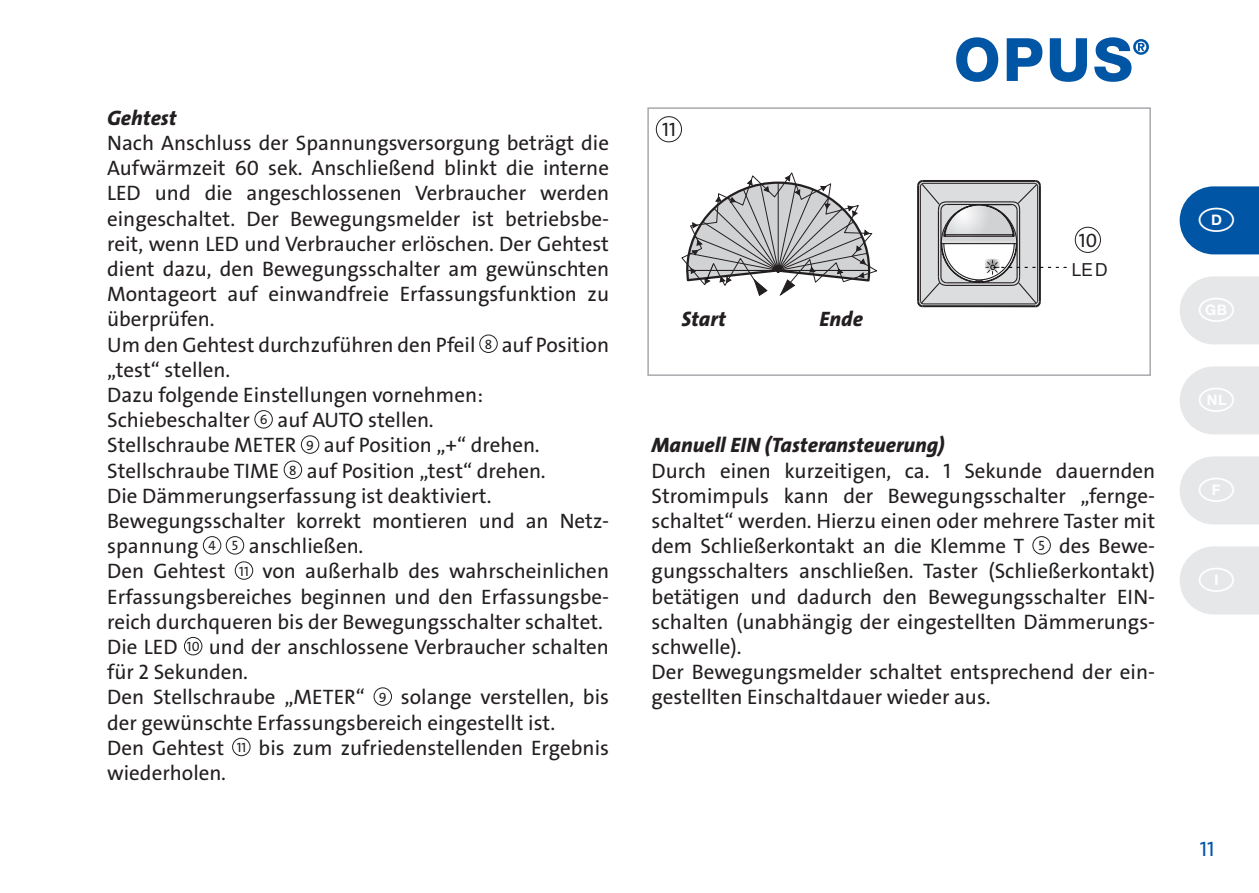
<style>
.page{position:relative;width:1259px;height:893px;background:#fff}
.page>*{position:absolute;margin:0;border:0;box-sizing:border-box;transform-origin:0 0}
.t1{font:21px/25.2px "The Sans LP5 Plain";color:#231f20}
.t2{font:21px "The Sans LP8 Ex Bld IT";color:#231f20}
.t3{font:21px "The Sans LP5 Plain";color:#0155a5}
.t4{font:19.5px "The Sans LP5 Plain";color:#231f20}
.t5{font:18px "Arial";color:#231f20}
.s1{font-size:13.5px}
</style>
<div class="page">
<svg style="left:956px;top:37px;width:193px;height:45px"></svg>
<div style="left:479px;top:335px;width:18px;height:18px;border:1px solid #231f20;border-radius:50%"></div>
<div style="left:255px;top:410px;width:18px;height:18px;border:1px solid #231f20;border-radius:50%"></div>
<div style="left:301px;top:436px;width:18px;height:18px;border:1px solid #231f20;border-radius:50%"></div>
<div style="left:284px;top:461px;width:18px;height:18px;border:1px solid #231f20;border-radius:50%"></div>
<div style="left:203px;top:536px;width:18px;height:18px;border:1px solid #231f20;border-radius:50%"></div>
<div style="left:226px;top:536px;width:18px;height:18px;border:1px solid #231f20;border-radius:50%"></div>
<div style="left:235px;top:562px;width:18px;height:18px;border:1px solid #231f20;border-radius:50%"></div>
<div style="left:184px;top:637px;width:18px;height:18px;border:1px solid #231f20;border-radius:50%"></div>
<div style="left:374px;top:688px;width:18px;height:18px;border:1px solid #231f20;border-radius:50%"></div>
<div style="left:232px;top:738px;width:18px;height:18px;border:1px solid #231f20;border-radius:50%"></div>
<svg style="left:917px;top:180px;width:149px;height:128px"></svg>
<svg style="left:681px;top:172px;width:196px;height:124px"></svg>
<div style="left:647px;top:107px;width:504px;height:269px;border:2px solid #a8a9ad"></div>
<div style="left:656px;top:116px;width:26px;height:26px;border:1px solid #231f20;border-radius:50%"></div>
<div style="left:1075px;top:227px;width:25px;height:26px;border:1px solid #231f20;border-radius:50%"></div>
<div style="left:1032px;top:536px;width:18px;height:18px;border:1px solid #231f20;border-radius:50%"></div>
<svg style="left:1179px;top:186px;width:80px;height:68px;background:#1b66ae"></svg>
<svg style="left:1180px;top:276px;width:79px;height:68px;background:#e8e9eb"></svg>
<svg style="left:1180px;top:366px;width:79px;height:68px;background:#e8e9eb"></svg>
<svg style="left:1180px;top:456px;width:79px;height:68px;background:#e8e9eb"></svg>
<svg style="left:1180px;top:546px;width:79px;height:68px;background:#e8e9eb"></svg>
<p class="t2" style="left:107px;top:104px;width:71px">Gehtest</p>
<p class="t1" style="left:107px;top:130px;width:503px">Nach Anschluss der Spannungsversorgung beträgt die Aufwärmzeit 60 sek. Anschließend blinkt die interne LED und die angeschlossenen Verbraucher werden eingeschaltet. Der Bewegungsmelder ist betriebsbe&shy;reit, wenn LED und Verbraucher erlöschen. Der Gehtest dient dazu, den Bewegungsschalter am gewünschten Montageort auf einwandfreie Erfassungsfunktion zu überprüfen.<br>Um den Gehtest durchzuführen den Pfeil <span class="s1">8</span> auf Position „test“ stellen.<br>Dazu folgende Einstellungen vornehmen:<br>Schiebeschalter <span class="s1">6</span> auf AUTO stellen.<br>Stellschraube METER <span class="s1">9</span> auf Position „+“ drehen.<br>Stellschraube TIME <span class="s1">8</span> auf Position „test“ drehen.<br>Die Dämmerungserfassung ist deaktiviert.<br>Bewegungsschalter korrekt montieren und an Netz&shy;spannung <span class="s1">4 5</span> anschließen.<br>Den Gehtest <span class="s1">11</span> von außerhalb des wahrscheinlichen Erfassungsbereiches beginnen und den Erfassungsbe&shy;reich durchqueren bis der Bewegungsschalter schaltet.<br>Die LED <span class="s1">10</span> und der anschlossene Verbraucher schalten für 2 Sekunden.<br>Den Stellschraube „METER“ <span class="s1">9</span> solange verstellen, bis der gewünschte Erfassungsbereich eingestellt ist.<br>Den Gehtest <span class="s1">11</span> bis zum zufriedenstellenden Ergebnis wiederholen.</p>
<p class="t4" style="left:662px;top:117px;width:15px">11</p>
<p class="t2" style="left:681px;top:306px;width:46px">Start</p>
<p class="t2" style="left:819px;top:306px;width:45px">Ende</p>
<p class="t4" style="left:1079px;top:228px;width:20px">10</p>
<p class="t5" style="left:1071px;top:258px;width:37px">LED</p>
<p class="t2" style="left:651px;top:432px;width:294px">Manuell EIN (Tasteransteuerung)</p>
<p class="t1" style="left:651px;top:458px;width:505px">Durch einen kurzeitigen, ca. 1 Sekunde dauernden Stromimpuls kann der Bewegungsschalter „fernge&shy;schaltet“ werden. Hierzu einen oder mehrere Taster mit dem Schließerkontakt an die Klemme T <span class="s1">5</span> des Bewe&shy;gungsschalters anschließen. Taster (Schließerkontakt) betätigen und dadurch den Bewegungsschalter EIN&shy;schalten (unabhängig der eingestellten Dämmerungs&shy;schwelle).<br>Der Bewegungsmelder schaltet entsprechend der ein&shy;gestellten Einschaltdauer wieder aus.</p>
<p class="t3" style="left:1199px;top:835px;width:16px">11</p>
</div>
